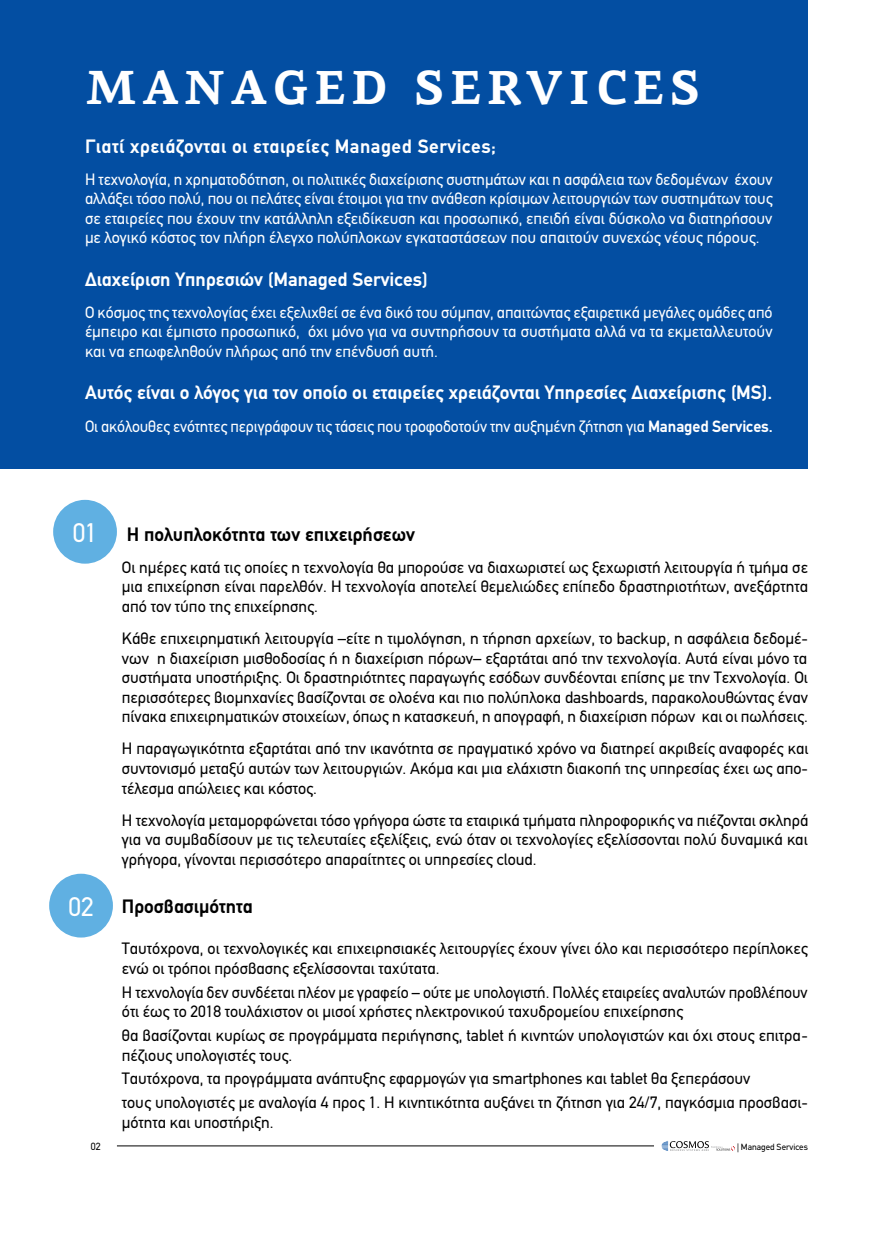
<style>
.page{position:relative;width:893px;height:1234px;background:#fff}
.page>*{position:absolute;margin:0;border:0;box-sizing:border-box;transform-origin:0 0}
.t1{font:700 48px "PF Agora Serif Pro";color:#fff}
.t2{font:27px "PF Din Text";color:#fff}
.t3{font:700 19.5px "PF Din Text";color:#fff}
.t4{font:700 19.5px "PF Din Text";letter-spacing:.025em;color:#fff}
.t5{font:700 19.5px "PF Din Text";color:#000}
.t6{font:16.5px/19.5px "PF Din Text";color:#000}
.t7{font:16.5px/19.5px "PF Din Text";color:#fff;text-align:justify}
.t8{font:10.5px "PF Din Text";color:#000}
.t9{font:9px "PF Din Text";color:#000}
.s1{font-weight:700}
</style>
<div class="page">
<div style="left:0;top:0;width:808px;height:468px;background:#034ea2"></div>
<div style="left:49px;top:873px;width:64px;height:64px;background:#60b0e2;border-radius:50%"></div>
<div style="left:53px;top:499px;width:64px;height:64px;background:#60b0e2;border-radius:50%"></div>
<svg style="left:662px;top:1141px;width:73px;height:9px"></svg>
<hr style="left:117px;top:1145px;width:537px;height:1px;background:#000">
<h1 class="t1" style="left:86px;top:58px;width:99px">MANAGED</h1>
<h1 class="t1" style="left:415px;top:58px;width:72px">SERVICES</h1>
<p class="t4" style="left:85px;top:134px;width:413px">Γιατί χρειάζονται οι εταιρείες Managed Services;</p>
<p class="t7" style="left:85px;top:169px;width:689px">H τεχνολογία, η χρηματοδότηση, οι πολιτικές διαχείρισης συστημάτων και η ασφάλεια των δεδομένων έχουν αλλάξει τόσο πολύ, που οι πελάτες είναι έτοιμοι για την ανάθεση κρίσιμων λειτουργιών των συστημάτων τους σε εταιρείες που έχουν την κατάλληλη εξειδίκευση και προσωπικό, επειδή είναι δύσκολο να διατηρήσουν με λογικό κόστος τον πλήρη έλεγχο πολύπλοκων εγκαταστάσεων που απαιτούν συνεχώς νέους πόρους.</p>
<p class="t3" style="left:85px;top:267px;width:344px">Διαχείριση Υπηρεσιών (Managed Services)</p>
<p class="t7" style="left:85px;top:302px;width:689px">Ο κόσμος της τεχνολογίας έχει εξελιχθεί σε ένα δικό του σύμπαν, απαιτώντας εξαιρετικά μεγάλες ομάδες από έμπειρο και έμπιστο προσωπικό, όχι μόνο για να συντηρήσουν τα συστήματα αλλά να τα εκμεταλλευτούν και να επωφεληθούν πλήρως από την επένδυσή αυτή.</p>
<p class="t3" style="left:85px;top:381px;width:689px">Αυτός είναι ο λόγος για τον οποίο οι εταιρείες χρειάζονται Υπηρεσίες Διαχείρισης (MS).</p>
<p class="t7" style="left:85px;top:416px;width:689px">Οι ακόλουθες ενότητες περιγράφουν τις τάσεις που τροφοδοτούν την αυξημένη ζήτηση για <span class="s1">Managed Services.</span></p>
<h2 class="t2" style="left:73px;top:517px;width:26px">01</h2>
<h2 class="t2" style="left:68px;top:890px;width:27px">02</h2>
<p class="t5" style="left:127px;top:522px;width:290px">Η πολυπλοκότητα των επιχειρήσεων</p>
<p class="t6" style="left:122px;top:557px;width:688px;text-align:justify">Οι ημέρες κατά τις οποίες η τεχνολογία θα μπορούσε να διαχωριστεί ως ξεχωριστή λειτουργία ή τμήμα σε μια επιχείρηση είναι παρελθόν. Η τεχνολογία αποτελεί θεμελιώδες επίπεδο δραστηριοτήτων, ανεξάρτητα από τον τύπο της επιχείρησης.</p>
<p class="t6" style="left:122px;top:628px;width:688px;text-align:justify">Κάθε επιχειρηματική λειτουργία –είτε η τιμολόγηση, η τήρηση αρχείων, το backup, η ασφάλεια δεδομέ&shy;νων η διαχείριση μισθοδοσίας ή η διαχείριση πόρων– εξαρτάται από την τεχνολογία. Αυτά είναι μόνο τα συστήματα υποστήριξης. Οι δραστηριότητες παραγωγής εσόδων συνδέονται επίσης με την Τεχνολογία. Οι περισσότερες βιομηχανίες βασίζονται σε ολοένα και πιο πολύπλοκα dashboards, παρακολουθώντας έναν πίνακα επιχειρηματικών στοιχείων, όπως η κατασκευή, η απογραφή, η διαχείριση πόρων και οι πωλήσεις.</p>
<p class="t6" style="left:122px;top:739px;width:688px;text-align:justify">Η παραγωγικότητα εξαρτάται από την ικανότητα σε πραγματικό χρόνο να διατηρεί ακριβείς αναφορές και συντονισμό μεταξύ αυτών των λειτουργιών. Ακόμα και μια ελάχιστη διακοπή της υπηρεσίας έχει ως απο&shy;τέλεσμα απώλειες και κόστος.</p>
<p class="t6" style="left:122px;top:810px;width:688px;text-align:justify">Η τεχνολογία μεταμορφώνεται τόσο γρήγορα ώστε τα εταιρικά τμήματα πληροφορικής να πιέζονται σκληρά για να συμβαδίσουν με τις τελευταίες εξελίξεις, ενώ όταν οι τεχνολογίες εξελίσσονται πολύ δυναμικά και γρήγορα, γίνονται περισσότερο απαραίτητες οι υπηρεσίες cloud.</p>
<p class="t5" style="left:122px;top:894px;width:132px">Προσβασιμότητα</p>
<p class="t6" style="left:122px;top:938px;width:687px">Ταυτόχρονα, οι τεχνολογικές και επιχειρησιακές λειτουργίες έχουν γίνει όλο και περισσότερο περίπλοκες ενώ οι τρόποι πρόσβασης εξελίσσονται ταχύτατα.</p>
<p class="t6" style="left:122px;top:982px;width:687px">Η τεχνολογία δεν συνδέεται πλέον με γραφείο – ούτε με υπολογιστή. Πολλές εταιρείες αναλυτών προβλέπουν ότι έως το 2018 τουλάχιστον οι μισοί χρήστες ηλεκτρονικού ταχυδρομείου επιχείρησης</p>
<p class="t6" style="left:122px;top:1025px;width:687px">θα βασίζονται κυρίως σε προγράμματα περιήγησης, tablet ή κινητών υπολογιστών και όχι στους επιτρα&shy;πέζιους υπολογιστές τους.</p>
<p class="t6" style="left:122px;top:1066px;width:687px;line-height:23.7px">Ταυτόχρονα, τα προγράμματα ανάπτυξης εφαρμογών για smartphones και tablet θα ξεπεράσουν<br>τους υπολογιστές με αναλογία 4 προς 1. Η κινητικότητα αυξάνει τη ζήτηση για 24/7, παγκόσμια προσβασι-</p>
<p class="t6" style="left:122px;top:1111px;width:153px">μότητα και υποστήριξη.</p>
<p class="t8" style="left:91px;top:1139px;width:11px">02</p>
<p class="t9" style="left:737px;top:1141px;width:72px">| Managed Services</p>
</div>
